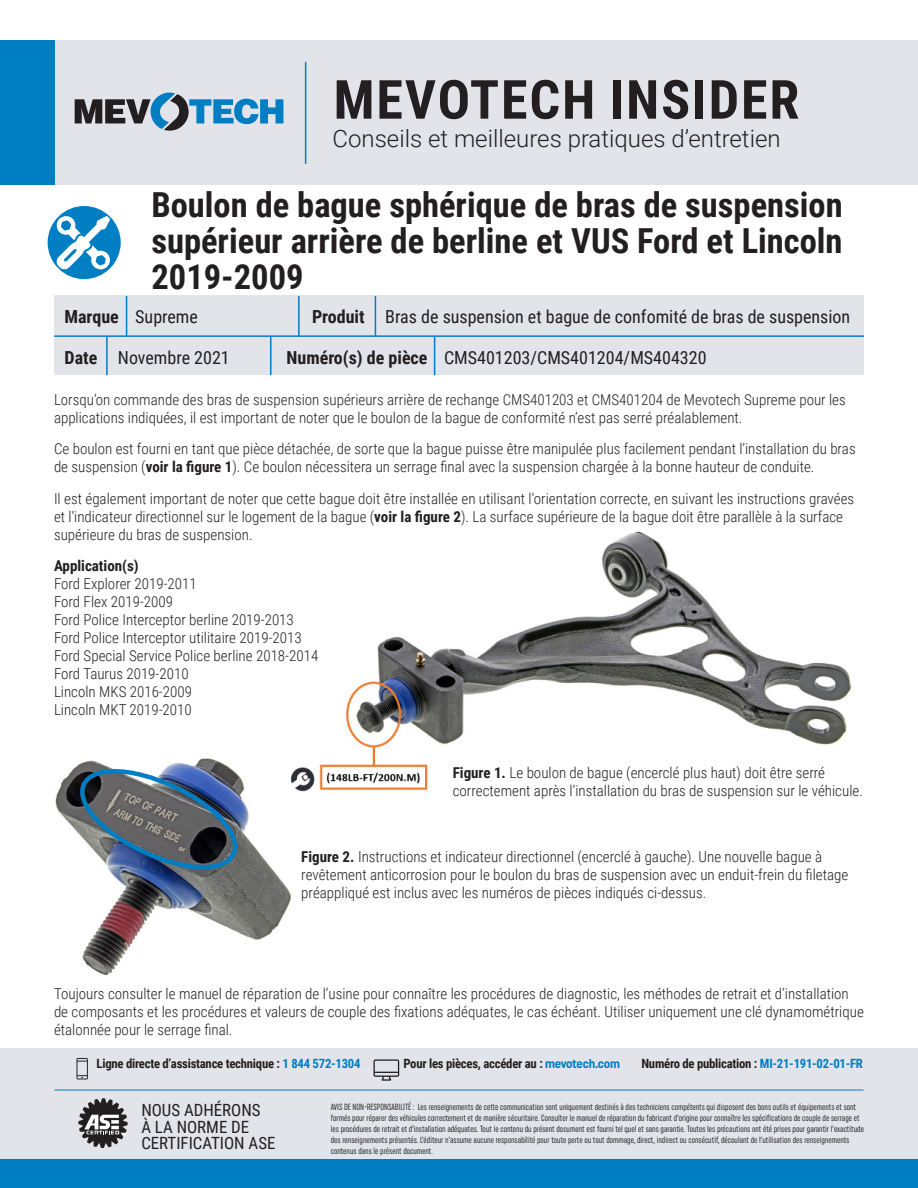
<style>
.page{position:relative;width:918px;height:1188px;background:#fff}
.page>*{position:absolute;margin:0;border:0;box-sizing:border-box;transform-origin:0 0}
.t1{font:700 54px "Roboto Condensed";letter-spacing:.035em;color:#231f20}
.t2{font:700 34.5px/36px "Roboto Condensed";color:#231f20;text-align:justify}
.t3{font:300 24px "Roboto";color:#231f20}
.t4{font:18px "Roboto Condensed";color:#231f20}
.t5{font:16.8px/16.5px "Roboto Condensed";color:#231f20}
.Basic_Body{font:300 15px/18px "Roboto Condensed";color:#231f20}
.t6{font:700 12.75px "Roboto Condensed";letter-spacing:-.02em;color:#231f20}
.t7{font:extra-condensed 9px/10.8px "Uniform";color:#231f20}
.s1{font-weight:700}
.s2{color:#007ec4}
.s3{font-family:"Uniform Condensed";color:#007ec4}
</style>
<div class="page">
<div style="left:54px;top:296px;width:810px;height:79px;background:#e2e4e9"></div>
<hr style="left:298px;top:297px;width:2px;height:39px;background:#007ec4">
<hr style="left:375px;top:297px;width:1px;height:39px;background:#007ec4">
<hr style="left:126px;top:297px;width:1px;height:39px;background:#007ec4">
<hr style="left:55px;top:335px;width:808px;height:2px;background:#007ec4">
<hr style="left:270px;top:337px;width:2px;height:38px;background:#007ec4">
<hr style="left:434px;top:337px;width:1px;height:38px;background:#007ec4">
<hr style="left:106px;top:337px;width:2px;height:38px;background:#007ec4">
<div style="left:0;top:1049px;width:918px;height:139px;background:#e2e4e9"></div>
<div style="left:0;top:1160px;width:918px;height:28px;background:#007ec4"></div>
<svg style="left:78px;top:1098px;width:50px;height:50px"></svg>
<svg style="left:76px;top:1058px;width:12px;height:21px"></svg>
<svg style="left:374px;top:1059px;width:25px;height:22px"></svg>
<hr style="left:55px;top:1090px;width:808px;height:1px;background:#007ec4">
<div style="left:45px;top:40px;width:873px;height:145px;background:#e2e4e9"></div>
<div style="left:0;top:40px;width:54px;height:145px;background:#007ec4"></div>
<svg style="left:75px;top:93px;width:208px;height:38px"></svg>
<hr style="left:305px;top:62px;width:1px;height:101px;background:#007ec4">
<div style="left:48px;top:206px;width:73px;height:73px;background:#007ec4;border-radius:50%"></div>
<svg style="left:56px;top:215px;width:54px;height:54px"></svg>
<img style="left:293px;top:531px;width:559px;height:261px">
<img style="left:55px;top:758px;width:238px;height:218px">
<img style="left:69px;top:761px;width:179px;height:111px">
<p class="t1" style="left:334px;top:62px;width:467px">MEVOTECH INSIDER</p>
<p class="t3" style="left:333px;top:122px;width:450px">Conseils et meilleures pratiques d’entretien</p>
<p class="t2" style="left:151px;top:186px;width:693px">Boulon de bague sphérique de bras de suspension supérieur arrière de berline et VUS Ford et Lincoln 2019-2009</p>
<p class="t4" style="left:64px;top:304px;width:135px"><span class="s1">Marque</span> Supreme</p>
<p class="t4" style="left:312px;top:304px;width:540px"><span class="s1">Produit</span> Bras de suspension et bague de confomité de bras de suspension</p>
<p class="t4" style="left:64px;top:345px;width:167px"><span class="s1">Date</span> Novembre 2021</p>
<p class="t4" style="left:286px;top:345px;width:422px"><span class="s1">Numéro(s) de pièce</span> CMS401203/CMS401204/MS404320</p>
<p class="Basic_Body" style="left:54px;top:390px;width:793px">Lorsqu’on commande des bras de suspension supérieurs arrière de rechange CMS401203 et CMS401204 de Mevotech Supreme pour les applications indiquées, il est important de noter que le boulon de la bague de conformité n’est pas serré préalablement.</p>
<p class="Basic_Body" style="left:54px;top:439px;width:803px">Ce boulon est fourni en tant que pièce détachée, de sorte que la bague puisse être manipulée plus facilement pendant l’installation du bras de suspension (<span class="s1">voir la figure 1</span>). Ce boulon nécessitera un serrage final avec la suspension chargée à la bonne hauteur de conduite.</p>
<p class="Basic_Body" style="left:54px;top:489px;width:802px">Il est également important de noter que cette bague doit être installée en utilisant l'orientation correcte, en suivant les instructions gravées et l'indicateur directionnel sur le logement de la bague (<span class="s1">voir la figure 2</span>). La surface supérieure de la bague doit être parallèle à la surface supérieure du bras de suspension.</p>
<p class="Basic_Body" style="left:54px;top:556px;width:266px"><span class="s1">Application(s)<br></span>Ford Explorer 2019-2011<br>Ford Flex 2019-2009<br>Ford Police Interceptor berline 2019-2013<br>Ford Police Interceptor utilitaire 2019-2013<br>Ford Special Service Police berline 2018-2014<br>Ford Taurus 2019-2010<br>Lincoln MKS 2016-2009<br>Lincoln MKT 2019-2010</p>
<p class="Basic_Body" style="left:453px;top:763px;width:412px"><span class="s1">Figure 1.</span> Le boulon de bague (encerclé plus haut) doit être serré correctement après l’installation du bras de suspension sur le véhicule.</p>
<p class="Basic_Body" style="left:301px;top:847px;width:549px"><span class="s1">Figure 2.</span> Instructions et indicateur directionnel (encerclé à gauche). Une nouvelle bague à revêtement anticorrosion pour le boulon du bras de suspension avec un enduit-frein du filetage préappliqué est inclus avec les numéros de pièces indiqués ci-dessus.</p>
<p class="Basic_Body" style="left:54px;top:984px;width:811px">Toujours consulter le manuel de réparation de l’usine pour connaître les procédures de diagnostic, les méthodes de retrait et d’installation de composants et les procédures et valeurs de couple des fixations adéquates, le cas échéant. Utiliser uniquement une clé dynamométrique étalonnée pour le serrage final.</p>
<p class="t6" style="left:97px;top:1055px;width:266px">Ligne directe d’assistance technique : <span class="s2">1 844 572-1304</span></p>
<p class="t6" style="left:403px;top:1055px;width:218px">Pour les pièces, accéder au : <span class="s3">mevotech.com</span></p>
<p class="t6" style="left:641px;top:1055px;width:223px">Numéro de publication : <span class="s2">MI-21-191-02-01-FR</span></p>
<p class="t5" style="left:141px;top:1101px;width:136px">NOUS ADHÉRONS<br>À LA NORME DE<br>CERTIFICATION ASE</p>
<p class="t7" style="left:331px;top:1102px;width:535px">AVIS DE NON-RESPONSABILITÉ : Les renseignements de cette communication sont uniquement destinés à des techniciens compétents qui disposent des bons outils et équipements et sont formés pour réparer des véhicules correctement et de manière sécuritaire. Consulter le manuel de réparation du fabricant d’origine pour connaître les spécifications de couple de serrage et les procédures de retrait et d’installation adéquates. Tout le contenu du présent document est fourni tel quel et sans garantie. Toutes les précautions ont été prises pour garantir l’exactitude des renseignements présentés. L’éditeur n’assume aucune responsabilité pour toute perte ou tout dommage, direct, indirect ou consécutif, découlant de l’utilisation des renseignements contenus dans le présent document.</p>
</div>
